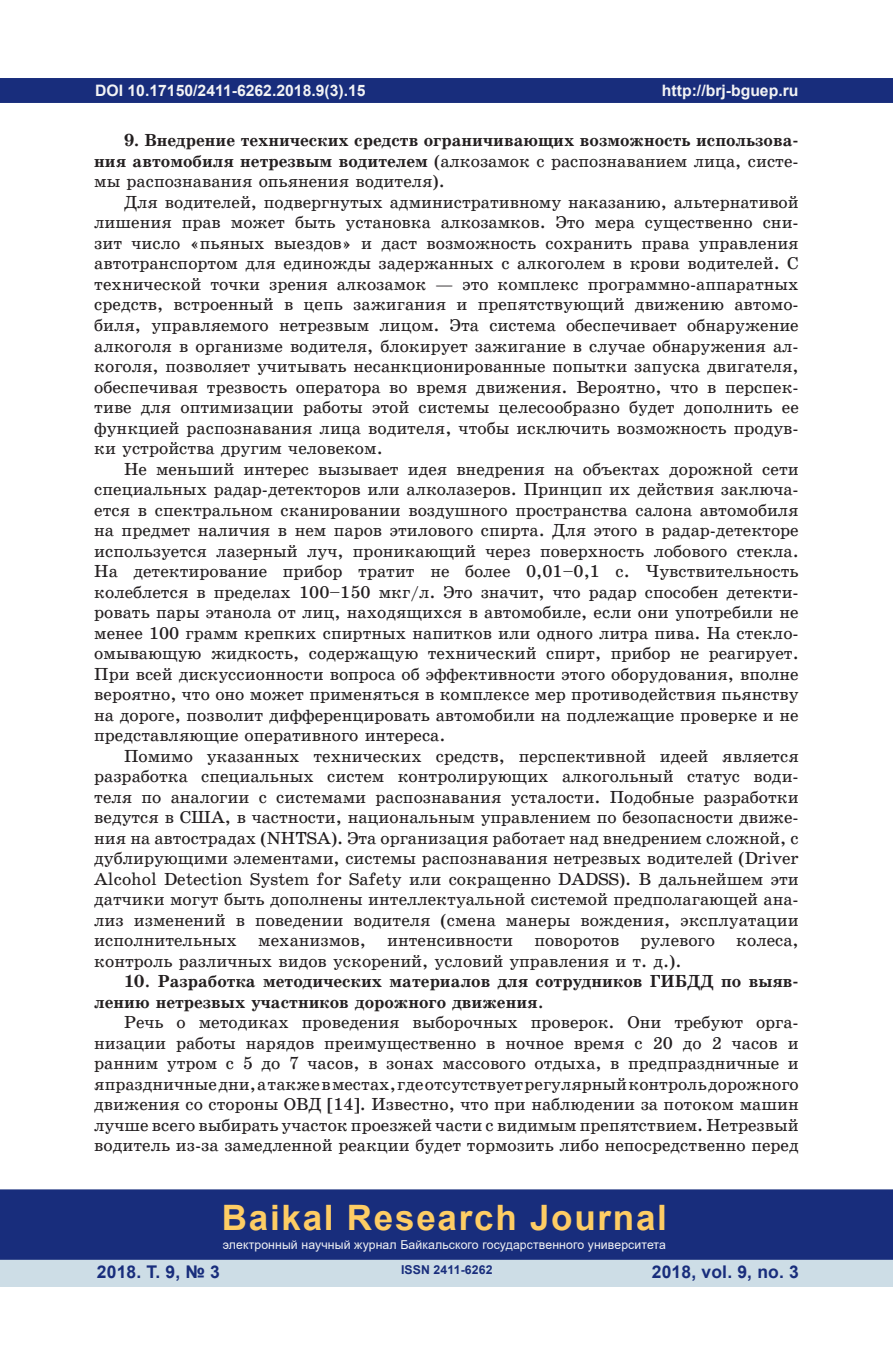
<style>
.page{position:relative;width:893px;height:1360px;background:#fff}
.page>*{position:absolute;margin:0;border:0;box-sizing:border-box;transform-origin:0 0}
.t1{font:700 35px "Arial";letter-spacing:.05em;color:#fecd64}
.t2{font:17.5px/20.5px "School Book C";color:#231f20;text-align:justify}
.t3{font:17.5px/20.5px "School Book C Bold";color:#231f20}
.t4{font:700 17.5px "Arial";letter-spacing:.01em;color:#182d7c}
.t5{font:700 15.75px "Arial";color:#f2f3f4}
.t6{font:12.25px "Arial";letter-spacing:.01em;color:#f2f3f4}
.t7{font:700 12.25px "Arial";letter-spacing:.01em;color:#182d7c}
.s1{font-family:"School Book C Bold"}
.s2{font-family:"School Book C"}
</style>
<div class="page">
<div style="left:0;top:78px;width:893px;height:25px;background:#182d7c"></div>
<div style="left:0;top:1258px;width:893px;height:28px;background:#cddde6"></div>
<div style="left:0;top:1189px;width:893px;height:70px;background:#182d7c;border:2px solid #182d7c"></div>
<p class="t5" style="left:95px;top:79px;width:272px">DOI 10.17150/2411-6262.2018.9(3).15</p>
<p class="t3" style="left:124px;top:130px;width:676px">9. Внедрение технических средств ограничивающих возможность использова-</p>
<p class="t2" style="left:94px;top:151px;width:706px"><span class="s1">ния автомобиля нетрезвым водителем</span> (алкозамок с распознаванием лица, систе&shy;мы распознавания опьянения водителя).</p>
<p class="t2" style="left:94px;top:192px;width:706px;text-indent:30px">Для водителей, подвергнутых административному наказанию, альтернативой лишения прав может быть установка алкозамков. Это мера существенно сни&shy;зит число «пьяных выездов» и даст возможность сохранить права управления автотранспортом для единожды задержанных с алкоголем в крови водителей. С технической точки зрения алкозамок — это комплекс программно-аппаратных средств, встроенный в цепь зажигания и препятствующий движению автомо&shy;биля, управляемого нетрезвым лицом. Эта система обеспечивает обнаружение алкоголя в организме водителя, блокирует зажигание в случае обнаружения ал&shy;коголя, позволяет учитывать несанкционированные попытки запуска двигателя, обеспечивая трезвость оператора во время движения. Вероятно, что в перспек&shy;тиве для оптимизации работы этой системы целесообразно будет дополнить ее функцией распознавания лица водителя, чтобы исключить возможность продув&shy;ки устройства другим человеком.</p>
<p class="t2" style="left:94px;top:458px;width:706px;text-indent:30px">Не меньший интерес вызывает идея внедрения на объектах дорожной сети специальных радар-детекторов или алколазеров. Принцип их действия заключа&shy;ется в спектральном сканировании воздушного пространства салона автомобиля на предмет наличия в нем паров этилового спирта. Для этого в радар-детекторе используется лазерный луч, проникающий через поверхность лобового стекла.<br>На детектирование прибор тратит не более 0,01–0,1 с. Чувствительность колеблется в пределах 100–150 мкг/л. Это значит, что радар способен детекти&shy;ровать пары этанола от лиц, находящихся в автомобиле, если они употребили не менее 100 грамм крепких спиртных напитков или одного литра пива. На стекло&shy;омывающую жидкость, содержащую технический спирт, прибор не реагирует.<br>При всей дискуссионности вопроса об эффективности этого оборудования, вполне вероятно, что оно может применяться в комплексе мер противодействия пьянству на дороге, позволит дифференцировать автомобили на подлежащие проверке и не представляющие оперативного интереса.</p>
<p class="t2" style="left:94px;top:745px;width:706px;text-indent:30px">Помимо указанных технических средств, перспективной идеей является разработка специальных систем контролирующих алкогольный статус води&shy;теля по аналогии с системами распознавания усталости. Подобные разработки ведутся в США, в частности, национальным управлением по безопасности движе&shy;ния на автострадах (NHTSA). Эта организация работает над внедрением сложной, с дублирующими элементами, системы распознавания нетрезвых водителей (Driver Alcohol Detection System for Safety или сокращенно DADSS). В дальнейшем эти датчики могут быть дополнены интеллектуальной системой предполагающей ана&shy;лиз изменений в поведении водителя (смена манеры вождения, эксплуатации исполнительных механизмов, интенсивности поворотов рулевого колеса, контроль различных видов ускорений, условий управления и т. д.).</p>
<p class="t3" style="left:94px;top:971px;width:706px;text-indent:30px">10<span class="s2">.</span> Разработка методических материалов для сотрудников ГИБДД по выяв&shy;лению нетрезвых участников дорожного движения<span class="s2">.</span></p>
<p class="t2" style="left:94px;top:1012px;width:706px;text-indent:30px">Речь о методиках проведения выборочных проверок. Они требуют орга&shy;низации работы нарядов преимущественно в ночное время с 20 до 2 часов и ранним утром с 5 до 7 часов, в зонах массового отдыха, в предпраздничные и япраздничные дни, а также в местах, где отсутствует регулярный контроль дорожного движения со стороны ОВД [14]. Известно, что при наблюдении за потоком машин лучше всего выбирать участок проезжей части с видимым препятствием. Нетрезвый водитель из-за замедленной реакции будет тормозить либо непосредственно перед</p>
<p class="t5" style="left:662px;top:79px;width:138px">http://brj-bguep.ru</p>
<p class="t5" style="left:348px;top:79px;width:10px">7</p>
<h1 class="t1" style="left:222px;top:1192px;width:447px">Baikal Research Journal</h1>
<p class="t6" style="left:223px;top:1236px;width:445px">электронный научный журнал Байкальского государственного университета</p>
<p class="t4" style="left:97px;top:1259px;width:125px">2018. Т. 9, № 3</p>
<p class="t7" style="left:401px;top:1261px;width:93px">ISSN 2411-6262</p>
<p class="t4" style="left:652px;top:1259px;width:149px">2018, vol. 9, no. 3</p>
</div>
